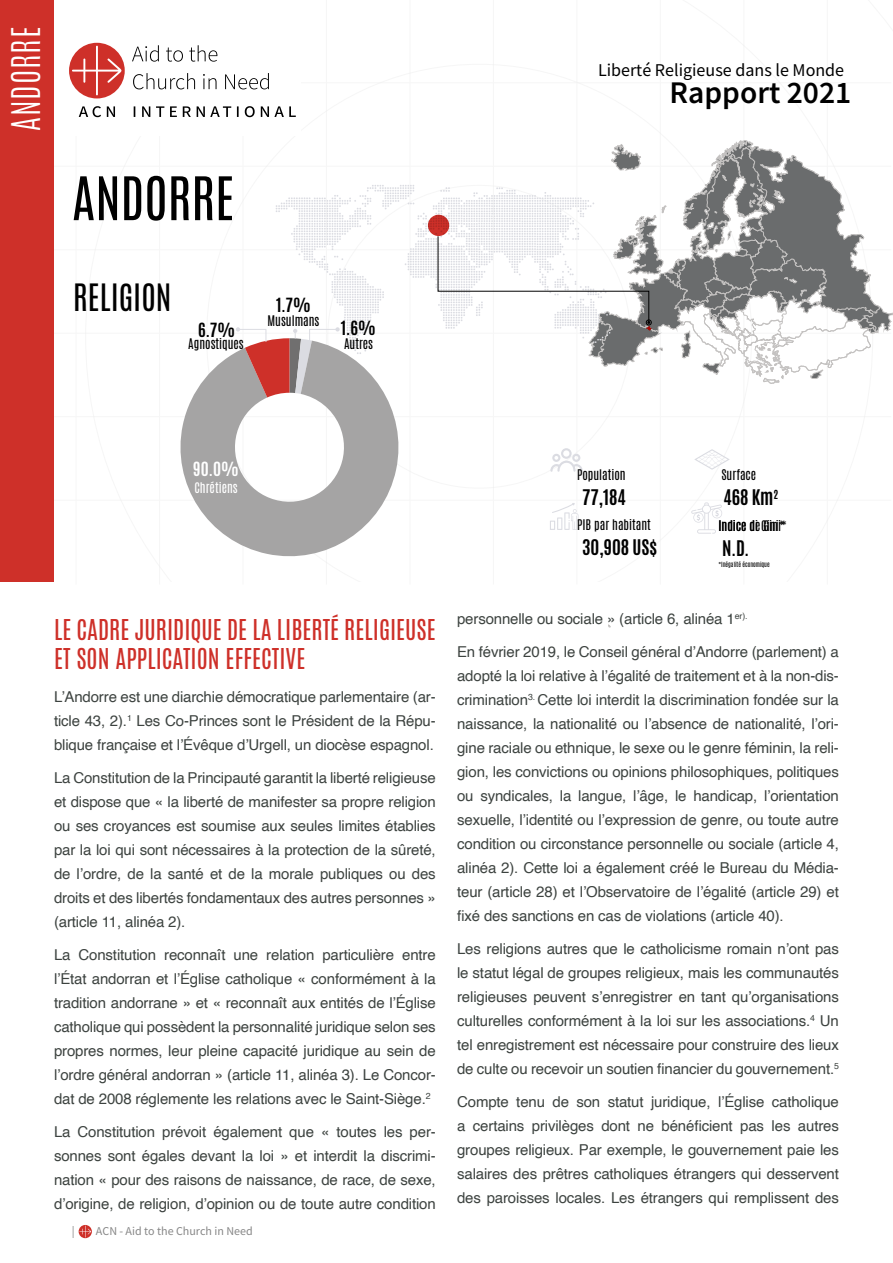
<style>
.page{position:relative;width:893px;height:1263px;background:#fff}
.page>*{position:absolute;margin:0;border:0;box-sizing:border-box;transform-origin:0 0}
.t1{font:51px "Antonio";color:#000}
.t2{font:300 33px "Antonio";letter-spacing:.025em;color:#fff}
.t3{font:600 31.5px "Source Sans Pro";color:#000}
.t4{font:31.5px "Antonio";color:#000}
.t5{font:24px/28.8px "Antonio";color:#ce3029}
.t6{font:18px "Source Sans Pro";color:#000}
.t7{font:700 18px "Antonio";color:#000}
.t8{font:700 16.35px "Antonio";color:#000}
.t9{font:700 16.35px "Antonio";color:#fff}
.t10{font:15px/24px "Helvetica";letter-spacing:-.01em;color:#3d4340;text-align:justify}
.t11{font:12.3px "Antonio";color:#000}
.t12{font:12.3px "Antonio";color:#fff}
.t13{font:12px "Source Sans Pro";color:#878787}
.t14{font:6px "Antonio";color:#000}
</style>
<div class="page">
<svg style="left:79px;top:1225px;width:12px;height:12px"></svg>
<hr style="left:76px;top:0;width:1px;height:584px;background:#ededed">
<hr style="left:159px;top:0;width:1px;height:584px;background:#ededed">
<hr style="left:243px;top:0;width:1px;height:584px;background:#ededed">
<hr style="left:326px;top:0;width:1px;height:584px;background:#ededed">
<hr style="left:410px;top:0;width:1px;height:584px;background:#ededed">
<hr style="left:493px;top:0;width:1px;height:584px;background:#ededed">
<hr style="left:577px;top:0;width:1px;height:584px;background:#ededed">
<hr style="left:660px;top:0;width:1px;height:584px;background:#ededed">
<hr style="left:744px;top:0;width:1px;height:584px;background:#ededed">
<hr style="left:827px;top:0;width:1px;height:584px;background:#ededed">
<div style="left:0;top:0;width:53px;height:581px;background:#ce3029"></div>
<div style="left:54px;top:0;width:247px;height:136px;background:#fff"></div>
<svg style="left:132px;top:45px;width:164px;height:72px"></svg>
<svg style="left:79px;top:106px;width:36px;height:11px"></svg>
<div style="left:69px;top:43px;width:56px;height:55px;background:#ce3029;border-radius:50%"></div>
<svg style="left:72px;top:46px;width:49px;height:49px"></svg>
<svg style="left:550px;top:448px;width:32px;height:24px"></svg>
<svg style="left:550px;top:503px;width:28px;height:27px"></svg>
<svg style="left:691px;top:502px;width:31px;height:32px"></svg>
<svg style="left:694px;top:449px;width:36px;height:21px"></svg>
<svg style="left:180px;top:352px;width:219px;height:214px;fill:#a5a4a4"></svg>
<svg style="left:236px;top:139px;width:657px;height:258px"></svg>
<h2 class="t2" style="left:2px;top:131px;width:105px;rotate:-90deg">ANDORRE</h2>
<h1 class="t1" style="left:72px;top:161px;width:164px">ANDORRE</h1>
<h3 class="t4" style="left:73px;top:274px;width:100px">RELIGION</h3>
<p class="t8" style="left:276px;top:292px;width:36px">1.7%</p>
<p class="t11" style="left:267px;top:311px;width:53px">Musulmans</p>
<p class="t8" style="left:341px;top:316px;width:36px">1.6%</p>
<p class="t8" style="left:198px;top:317px;width:39px">6.7%</p>
<p class="t11" style="left:188px;top:335px;width:57px">Agnostiques</p>
<p class="t11" style="left:344px;top:335px;width:31px">Autres</p>
<p class="t6" style="left:598px;top:59px;width:248px">Liberté Religieuse dans le Monde</p>
<h3 class="t3" style="left:670px;top:72px;width:183px">Rapport 2021</h3>
<p class="t9" style="left:193px;top:457px;width:47px">90.0%</p>
<p class="t12" style="left:194px;top:478px;width:45px">Chrétiens</p>
<h3 class="t5" style="left:54px;top:615px;width:383px">LE CADRE JURIDIQUE DE LA LIBERTÉ RELIGIEUSE<br>ET SON APPLICATION EFFECTIVE</h3>
<p class="t10" style="left:54px;top:685px;width:383px">L’Andorre est une diarchie démocratique parlementaire (ar&shy;ticle 43, 2).<sup>1</sup> Les Co-Princes sont le Président de la Répu&shy;blique française et l’Évêque d’Urgell, un diocèse espagnol.</p>
<p class="t10" style="left:54px;top:766px;width:383px">La Constitution de la Principauté garantit la liberté religieuse et dispose que « la liberté de manifester sa propre religion ou ses croyances est soumise aux seules limites établies par la loi qui sont nécessaires à la protection de la sûreté, de l’ordre, de la santé et de la morale publiques ou des droits et des libertés fondamentaux des autres personnes » (article 11, alinéa 2).</p>
<p class="t10" style="left:54px;top:943px;width:383px">La Constitution reconnaît une relation particulière entre l’État andorran et l’Église catholique « conformément à la tradition andorrane » et « reconnaît aux entités de l’Église catholique qui possèdent la personnalité juridique selon ses propres normes, leur pleine capacité juridique au sein de l’ordre général andorran » (article 11, alinéa 3). Le Concor&shy;dat de 2008 réglemente les relations avec le Saint-Siège.<sup>2</sup></p>
<p class="t10" style="left:54px;top:1120px;width:383px">La Constitution prévoit également que « toutes les per&shy;sonnes sont égales devant la loi » et interdit la discrimi&shy;nation « pour des raisons de naissance, de race, de sexe, d’origine, de religion, d’opinion ou de toute autre condition</p>
<p class="t13" style="left:72px;top:1223px;width:4px">|</p>
<p class="t13" style="left:96px;top:1223px;width:158px">ACN - Aid to the Church in Need</p>
<p class="t11" style="left:577px;top:465px;width:50px">Population</p>
<p class="t11" style="left:721px;top:465px;width:36px">Surface</p>
<p class="t7" style="left:582px;top:484px;width:45px">77,184</p>
<p class="t7" style="left:723px;top:484px;width:56px">468 Km<sup>2</sup></p>
<p class="t11" style="left:577px;top:516px;width:75px">PIB par habitant</p>
<p class="t7" style="left:582px;top:534px;width:77px">30,908 US$</p>
<p class="t11" style="left:718px;top:516px;width:70px">Indice de Gini*</p>
<p class="t14" style="left:718px;top:560px;width:53px">*Inégalité économique</p>
<p class="t11" style="left:755px;top:516px;width:31px">i Gini*</p>
<p class="t7" style="left:722px;top:535px;width:29px">N.D.</p>
<p class="t10" style="left:457px;top:607px;width:292px">personnelle ou sociale » (article 6, alinéa 1<sup>er).</sup></p>
<p class="t10" style="left:457px;top:640px;width:383px">En février 2019, le Conseil général d’Andorre (parlement) a adopté la loi relative à l’égalité de traitement et à la non-dis&shy;crimination<sup>3.</sup> Cette loi interdit la discrimination fondée sur la naissance, la nationalité ou l’absence de nationalité, l’ori&shy;gine raciale ou ethnique, le sexe ou le genre féminin, la reli&shy;gion, les convictions ou opinions philosophiques, politiques ou syndicales, la langue, l’âge, le handicap, l’orientation sexuelle, l’identité ou l’expression de genre, ou toute autre condition ou circonstance personnelle ou sociale (article 4, alinéa 2). Cette loi a également créé le Bureau du Média&shy;teur (article 28) et l’Observatoire de l’égalité (article 29) et fixé des sanctions en cas de violations (article 40).</p>
<p class="t10" style="left:457px;top:937px;width:383px">Les religions autres que le catholicisme romain n’ont pas le statut légal de groupes religieux, mais les communautés religieuses peuvent s’enregistrer en tant qu’organisations culturelles conformément à la loi sur les associations.<sup>4</sup> Un tel enregistrement est nécessaire pour construire des lieux de culte ou recevoir un soutien financier du gouvernement.<sup>5</sup></p>
<p class="t10" style="left:457px;top:1090px;width:383px">Compte tenu de son statut juridique, l’Église catholique a certains privilèges dont ne bénéficient pas les autres groupes religieux. Par exemple, le gouvernement paie les salaires des prêtres catholiques étrangers qui desservent des paroisses locales. Les étrangers qui remplissent des</p>
</div>
